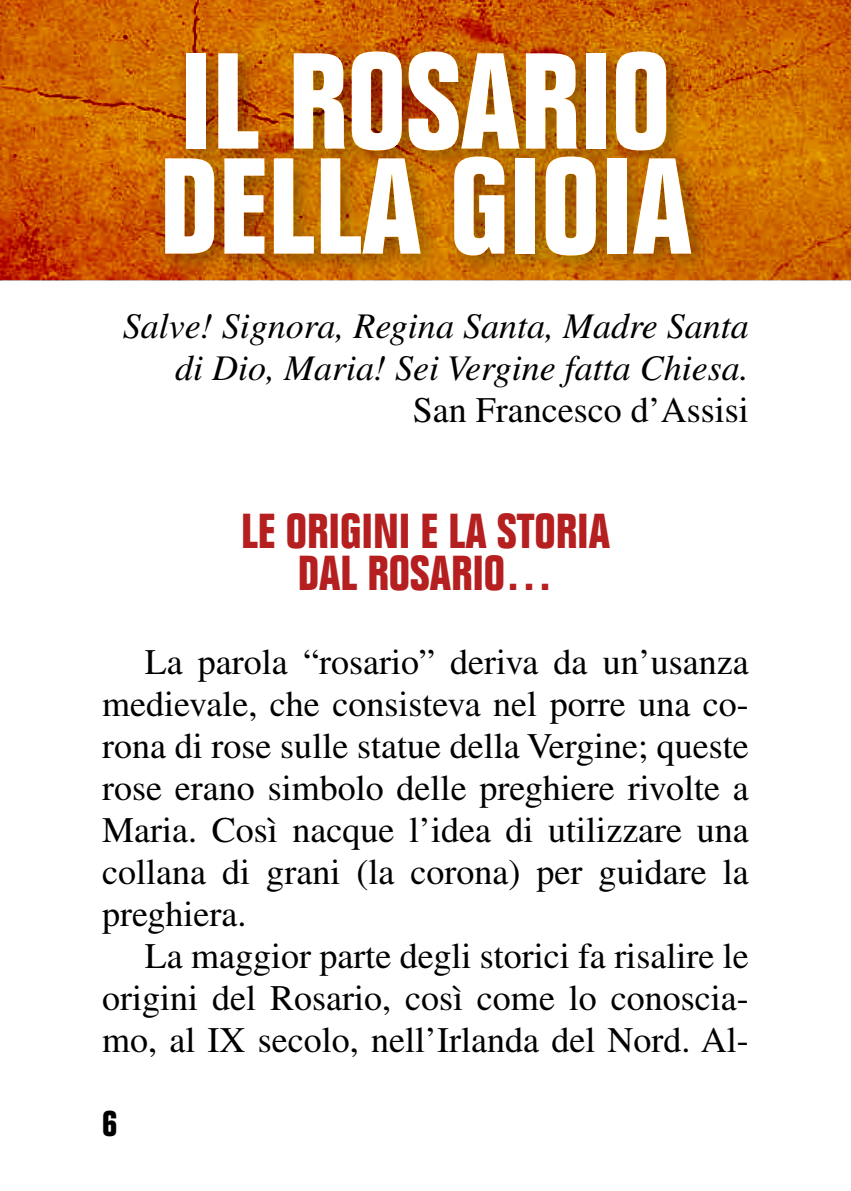
<style>
.page{position:relative;width:851px;height:1191px;background:#fff}
.page>*{position:absolute;margin:0;border:0;box-sizing:border-box;transform-origin:0 0}
.t1{font:700 condensed 133.5px/105px "Folio Std";color:#fff}
.t2{font:700 condensed 48px/42px "Folio Std";color:#b51f1f;text-align:center}
.t3{font:36px/42px "Times LT Std";color:#000;text-align:justify}
.t4{font:italic 36px/42px "Times LT Std";color:#000;text-align:right}
.t5{font:700 condensed 36px "Folio Std";color:#000}
</style>
<div class="page">
<svg style="left:0;top:0;width:850px;height:280px;background:#cd6200"></svg>
<div style="left:153px;top:39px;width:561px;height:240px;background:#000;opacity:.35"></div>
<h1 class="t1" style="left:159px;top:52px;width:534px">IL ROSARIO<br>DELLA GIOIA</h1>
<p class="t4" style="left:123px;top:305px;width:627px">Salve! Signora, Regina Santa, Madre Santa di Dio, Maria! Sei Vergine fatta Chiesa.</p>
<p class="t3" style="left:412px;top:388px;width:337px">San Francesco d’Assisi</p>
<h2 class="t2" style="left:241px;top:511px;width:370px">LE ORIGINI E LA STORIA<br>DAL ROSARIO…</h2>
<p class="t3" style="left:102px;top:640px;width:648px;text-indent:43px">La parola “rosario” deriva da un’usanza medievale, che consisteva nel porre una co&shy;rona di rose sulle statue della Vergine; queste rose erano simbolo delle preghiere rivolte a Maria. Così nacque l’idea di utilizzare una collana di grani (la corona) per guidare la preghiera.</p>
<p class="t3" style="left:102px;top:934px;width:648px;text-indent:43px">La maggior parte degli storici fa risalire le origini del Rosario, così come lo conoscia&shy;mo, al IX secolo, nell’Irlanda del Nord. Al-</p>
<p class="t5" style="left:102px;top:1103px;width:17px">6</p>
</div>
